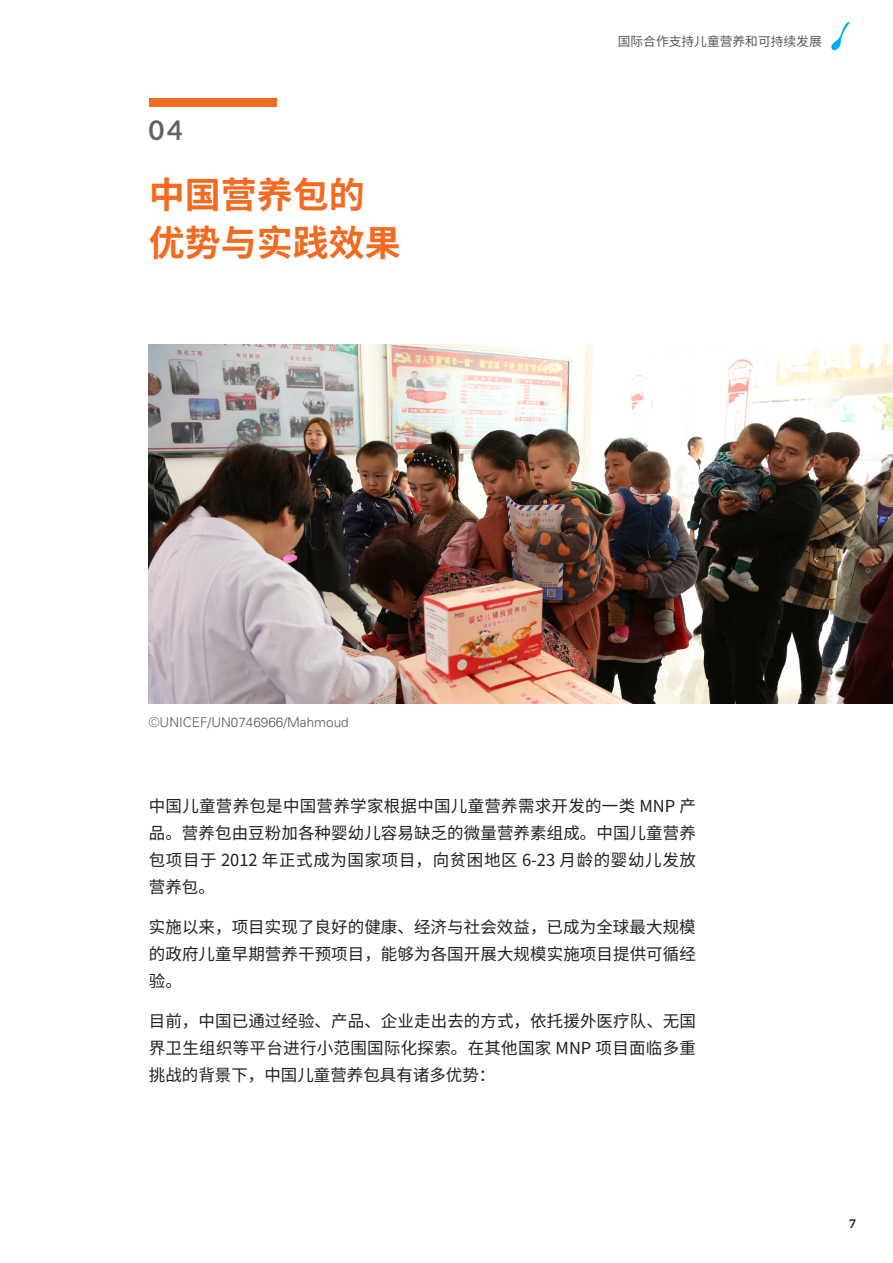
<style>
.page{position:relative;width:893px;height:1263px;background:#fff}
.page>*{position:absolute;margin:0;border:0;box-sizing:border-box;transform-origin:0 0}
.t1{font:700 36px "Source Han Sans CN";color:#f36a21}
.t2{font:700 27px "Aleo";color:#636366}
.t3{font:16.5px/27px "Source Han Sans CN";letter-spacing:.005em;color:#231f20;text-align:justify}
.t4{font:300 13.5px "Univers";color:#57585a}
.t5{font:12.75px "Source Han Sans CN";color:#57585a}
.t6{font:700 12px "Aleo";color:#231f20}
</style>
<div class="page">
<div style="left:149px;top:98px;width:127px;height:8px;background:#f36a21"></div>
<img style="left:149px;top:345px;width:744px;height:359px">
<p class="t2" style="left:149px;top:115px;width:35px">04</p>
<p class="t1" style="left:149px;top:176px;width:217px">中国营养包的</p>
<p class="t1" style="left:149px;top:224px;width:253px">优势与实践效果</p>
<p class="t5" style="left:618px;top:34px;width:205px">国际合作支持儿童营养和可持续发展</p>
<p class="t4" style="left:149px;top:714px;width:201px">©UNICEF/UN0746966/Mahmoud</p>
<p class="t3" style="left:149px;top:792px;width:549px">中国儿童营养包是中国营养学家根据中国儿童营养需求开发的一类 MNP 产品。营养包由豆粉加各种婴幼儿容易缺乏的微量营养素组成。中国儿童营养包项目于 2012 年正式成为国家项目，向贫困地区 6-23 月龄的婴幼儿发放营养包。</p>
<p class="t3" style="left:149px;top:913px;width:549px">实施以来，项目实现了良好的健康、经济与社会效益，已成为全球最大规模的政府儿童早期营养干预项目，能够为各国开展大规模实施项目提供可循经验。</p>
<p class="t3" style="left:149px;top:1007px;width:549px">目前，中国已通过经验、产品、企业走出去的方式，依托援外医疗队、无国界卫生组织等平台进行小范围国际化探索。在其他国家 MNP 项目面临多重挑战的背景下，中国儿童营养包具有诸多优势：</p>
<p class="t6" style="left:849px;top:1217px;width:8px">7</p>
</div>
